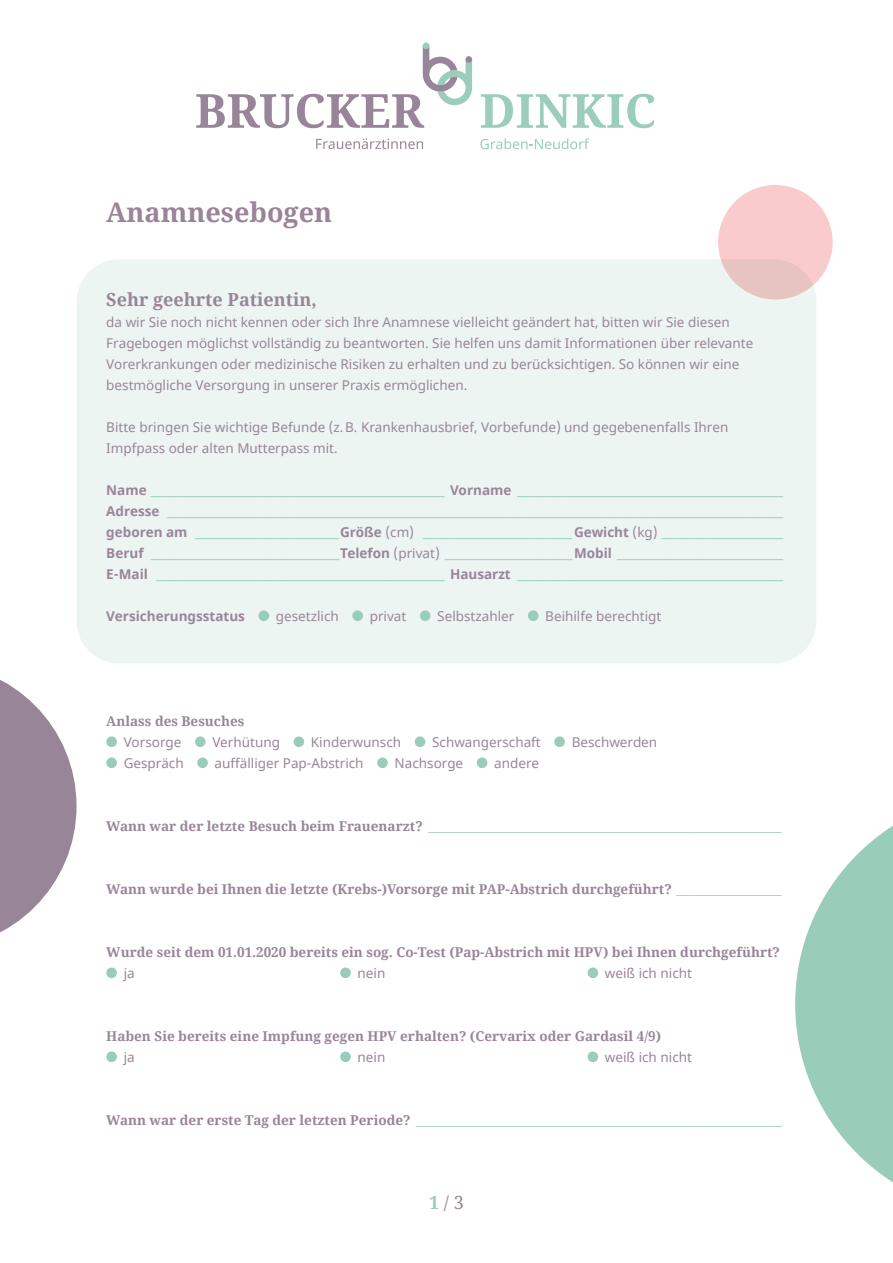
<style>
.page{position:relative;width:893px;height:1263px;background:#fff}
.page>*{position:absolute;margin:0;border:0;box-sizing:border-box;transform-origin:0 0}
.t1{font:700 27px "Noto Serif";color:#998598}
.t2{font:700 18px "Noto Serif";color:#998598}
.t3{font:18px "Noto Serif";color:#998598}
.t4{font:13.5px/21px "Noto Sans";color:#998598}
.t5{font:13.5px/21px "Noto Sans";color:#9accba;text-align:justify}
.t6{font:700 13.5px "Noto Serif";color:#998598}
.t7{font:13.5px "Noto Serif";color:#9accba}
.t8{font:700 13.5px "Noto Serif";color:#9accba}
.t9{font:700 13.5px "Noto Sans";color:#998598}
.s1{font-weight:700;color:#998598}
.s2{color:#998598}
.s3{color:#9accba}
.s4{font-weight:700;color:#9accba}
</style>
<div class="page">
<svg style="left:316px;top:139px;width:107px;height:10px"></svg>
<svg style="left:481px;top:94px;width:173px;height:34px"></svg>
<svg style="left:480px;top:138px;width:109px;height:11px"></svg>
<svg style="left:196px;top:43px;width:276px;height:85px"></svg>
<div style="left:77px;top:259px;width:739px;height:404px;background:#edf5f2;border-radius:43px"></div>
<div style="left:258px;top:610px;width:11px;height:11px;background:#9accba;border-radius:50%"></div>
<div style="left:352px;top:610px;width:11px;height:11px;background:#9accba;border-radius:50%"></div>
<div style="left:420px;top:610px;width:11px;height:11px;background:#9accba;border-radius:50%"></div>
<div style="left:528px;top:610px;width:10px;height:11px;background:#9accba;border-radius:50%"></div>
<div style="left:106px;top:736px;width:11px;height:11px;background:#9accba;border-radius:50%"></div>
<div style="left:195px;top:736px;width:11px;height:11px;background:#9accba;border-radius:50%"></div>
<div style="left:294px;top:736px;width:10px;height:11px;background:#9accba;border-radius:50%"></div>
<div style="left:415px;top:736px;width:10px;height:11px;background:#9accba;border-radius:50%"></div>
<div style="left:554px;top:736px;width:11px;height:11px;background:#9accba;border-radius:50%"></div>
<div style="left:106px;top:757px;width:11px;height:11px;background:#9accba;border-radius:50%"></div>
<div style="left:197px;top:757px;width:11px;height:11px;background:#9accba;border-radius:50%"></div>
<div style="left:377px;top:757px;width:11px;height:11px;background:#9accba;border-radius:50%"></div>
<div style="left:477px;top:757px;width:10px;height:11px;background:#9accba;border-radius:50%"></div>
<div style="left:106px;top:967px;width:11px;height:11px;background:#9accba;border-radius:50%"></div>
<div style="left:340px;top:967px;width:11px;height:11px;background:#9accba;border-radius:50%"></div>
<div style="left:588px;top:967px;width:10px;height:11px;background:#9accba;border-radius:50%"></div>
<div style="left:106px;top:1051px;width:11px;height:11px;background:#9accba;border-radius:50%"></div>
<div style="left:340px;top:1051px;width:11px;height:11px;background:#9accba;border-radius:50%"></div>
<div style="left:588px;top:1051px;width:10px;height:11px;background:#9accba;border-radius:50%"></div>
<svg style="left:795px;top:826px;width:98px;height:357px"></svg>
<svg style="left:0;top:680px;width:77px;height:253px"></svg>
<div style="left:718px;top:185px;width:115px;height:114px;background:linear-gradient(to bottom,#ffced0,#e9c4c2);border-radius:50%"></div>
<h1 class="t1" style="left:106px;top:193px;width:227px">Anamnesebogen</h1>
<h2 class="t2" style="left:106px;top:287px;width:212px">Sehr geehrte Patientin,</h2>
<p class="t4" style="left:106px;top:312px;width:649px">da wir Sie noch nicht kennen oder sich Ihre Anamnese vielleicht geändert hat, bitten wir Sie diesen Fragebogen möglichst vollständig zu beantworten. Sie helfen uns damit Informationen über relevante Vorerkrankungen oder medizinische Risiken zu erhalten und zu berücksichtigen. So können wir eine bestmögliche Versorgung in unserer Praxis ermöglichen.</p>
<p class="t4" style="left:106px;top:417px;width:623px">Bitte bringen Sie wichtige Befunde (z.B. Krankenhausbrief, Vorbefunde) und gegebenenfalls Ihren<br>Impfpass oder alten Mutterpass mit.</p>
<p class="t5" style="left:106px;top:480px;width:679px"><span class="s1">Name</span> _____________________________________________________ <span class="s1">Vorname</span> ________________________________________________ <span class="s1">Adresse</span> _______________________________________________________________________________________________________________ <span class="s1">geboren am</span> __________________________<span class="s1">Größe</span> <span class="s2">(cm)</span> ___________________________<span class="s1">Gewicht</span> <span class="s2">(kg)</span> ______________________ <span class="s1">Beruf</span> __________________________________<span class="s1">Telefon</span> <span class="s2">(privat)</span> _______________________<span class="s1">Mobil</span> ______________________________ <span class="s1">E-Mail</span> ____________________________________________________ <span class="s1">Hausarzt</span> ________________________________________________</p>
<p class="t9" style="left:106px;top:607px;width:140px">Versicherungsstatus</p>
<p class="t4" style="left:276px;top:606px;width:65px">gesetzlich</p>
<p class="t4" style="left:370px;top:606px;width:38px">privat</p>
<p class="t4" style="left:437px;top:606px;width:79px">Selbstzahler</p>
<p class="t4" style="left:545px;top:606px;width:118px">Beihilfe berechtigt</p>
<p class="t6" style="left:106px;top:712px;width:140px">Anlass des Besuches</p>
<p class="t4" style="left:124px;top:732px;width:59px">Vorsorge</p>
<p class="t4" style="left:212px;top:732px;width:69px">Verhütung</p>
<p class="t4" style="left:311px;top:732px;width:92px">Kinderwunsch</p>
<p class="t4" style="left:432px;top:732px;width:110px">Schwangerschaft</p>
<p class="t4" style="left:572px;top:732px;width:87px">Beschwerden</p>
<p class="t4" style="left:124px;top:753px;width:62px">Gespräch</p>
<p class="t4" style="left:215px;top:753px;width:151px">auffälliger Pap-Abstrich</p>
<p class="t4" style="left:395px;top:753px;width:70px">Nachsorge</p>
<p class="t4" style="left:494px;top:753px;width:46px">andere</p>
<p class="t8" style="left:106px;top:817px;width:677px"><span class="s2">Wann war der letzte Besuch beim Frauenarzt?</span> _________________________________________________________</p>
<p class="t6" style="left:106px;top:880px;width:677px">Wann wurde bei Ihnen die letzte (Krebs-)Vorsorge mit PAP-Abstrich durchgeführt? <span class="s3">_________________</span></p>
<p class="t6" style="left:106px;top:943px;width:675px">Wurde seit dem 01.01.2020 bereits ein sog. Co-Test (Pap-Abstrich mit HPV) bei Ihnen durchgeführt?</p>
<p class="t4" style="left:124px;top:963px;width:13px">ja</p>
<p class="t4" style="left:358px;top:963px;width:29px">nein</p>
<p class="t4" style="left:605px;top:963px;width:89px">weiß ich nicht</p>
<p class="t6" style="left:106px;top:1027px;width:556px">Haben Sie bereits eine Impfung gegen HPV erhalten? (Cervarix oder Gardasil 4/9)</p>
<p class="t4" style="left:124px;top:1047px;width:13px">ja</p>
<p class="t4" style="left:358px;top:1047px;width:29px">nein</p>
<p class="t4" style="left:605px;top:1047px;width:89px">weiß ich nicht</p>
<p class="t7" style="left:106px;top:1111px;width:677px"><span class="s1">Wann war der erste Tag der letzten Periode?</span> ___________________________________________________________</p>
<h2 class="t3" style="left:429px;top:1190px;width:36px"><span class="s4">1</span> / 3</h2>
</div>
